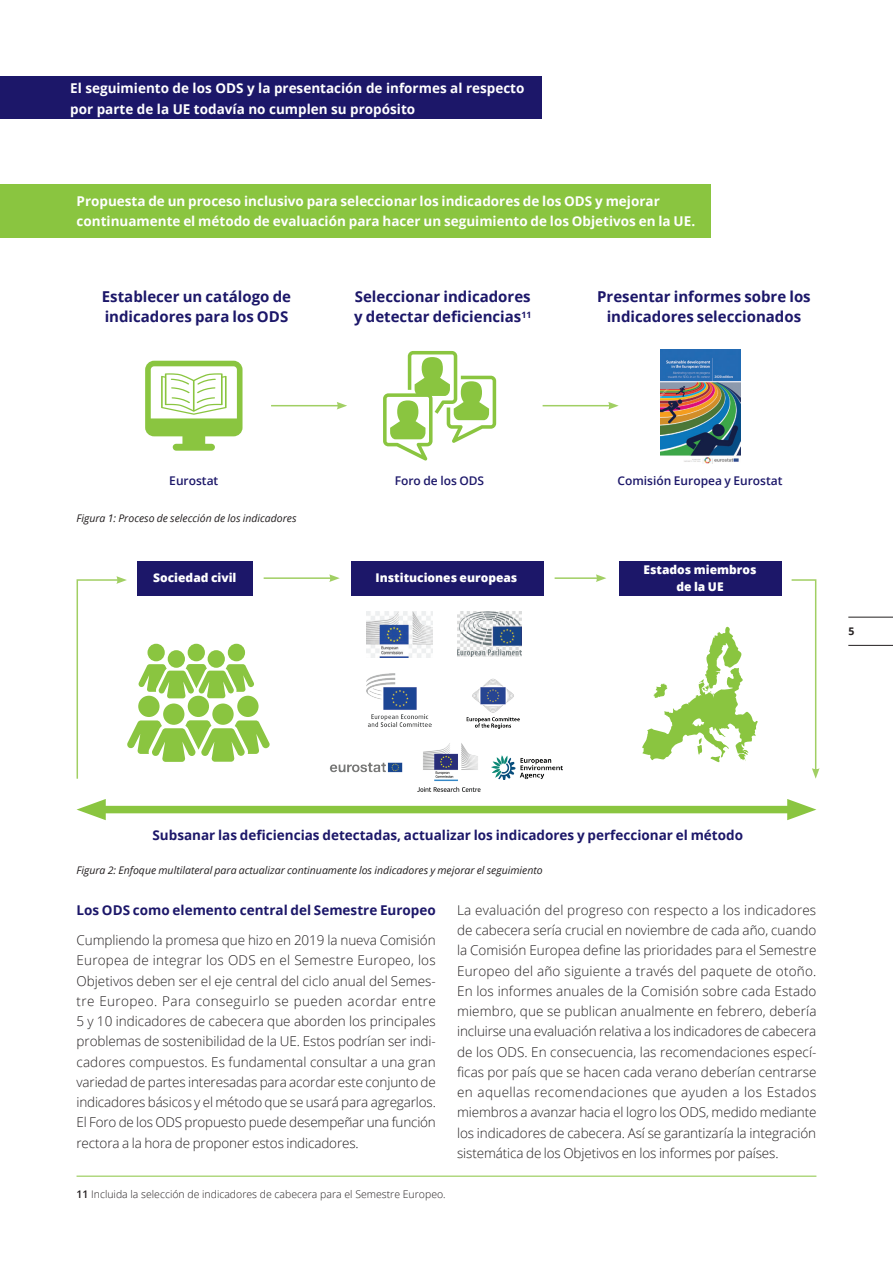
<style>
.page{position:relative;width:893px;height:1263px;background:#fff}
.page>*{position:absolute;margin:0;border:0;box-sizing:border-box;transform-origin:0 0}
.Style_de_paragraphe{font:700 15px/20.2px "Open Sans";color:#1c1769}
.Style_de_paragraphe-2{font:300 13.5px/20.2px "Open Sans";letter-spacing:-.01em;color:#231f20;text-align:justify}
.Style_de_paragraphe-3{font:700 13.5px/20.2px "Open Sans";color:#fff}
.Style_de_paragraphe-4{font:700 13.5px "Open Sans";color:#1c1769}
.Style_de_paragraphe-5{font:800 12px/16.5px "Open Sans";color:#fff;text-align:center}
.Style_de_paragraphe-6{font:600 12px "Open Sans";color:#1c1769}
.Style_de_paragraphe-7{font:italic 10.5px "Open Sans";color:#231f20}
.t1{font:300 10.5px "Open Sans";color:#231f20}
.t2{font:700 10.5px "Open Sans";color:#231f20}
.s1{font-weight:600}
</style>
<div class="page">
<hr style="left:848px;top:617px;width:45px;height:1px;background:#231f20">
<hr style="left:848px;top:645px;width:45px;height:1px;background:#231f20">
<div style="left:138px;top:561px;width:115px;height:34px;background:#1c1769"></div>
<div style="left:351px;top:561px;width:193px;height:34px;background:#1c1769"></div>
<div style="left:619px;top:561px;width:162px;height:34px;background:#1c1769"></div>
<div style="left:0;top:184px;width:711px;height:54px;background:#8ac540"></div>
<svg style="left:145px;top:361px;width:98px;height:90px"></svg>
<img style="left:660px;top:350px;width:80px;height:114px">
<div style="left:94px;top:806px;width:705px;height:7px;background:#8ac540"></div>
<svg style="left:77px;top:799px;width:29px;height:21px"></svg>
<svg style="left:787px;top:799px;width:29px;height:21px"></svg>
<svg style="left:791px;top:579px;width:28px;height:200px"></svg>
<hr style="left:264px;top:577px;width:68px;height:2px;background:#a1cf63">
<svg style="left:329px;top:574px;width:11px;height:8px"></svg>
<hr style="left:271px;top:405px;width:68px;height:1px;background:#a1cf63">
<svg style="left:337px;top:402px;width:10px;height:7px"></svg>
<hr style="left:543px;top:405px;width:67px;height:1px;background:#a1cf63">
<svg style="left:608px;top:402px;width:11px;height:7px"></svg>
<hr style="left:555px;top:577px;width:43px;height:2px;background:#a1cf63">
<svg style="left:596px;top:574px;width:10px;height:8px"></svg>
<svg style="left:383px;top:351px;width:113px;height:109px"></svg>
<img style="left:367px;top:612px;width:65px;height:45px">
<img style="left:457px;top:612px;width:64px;height:45px">
<img style="left:367px;top:673px;width:65px;height:54px">
<img style="left:466px;top:678px;width:54px;height:50px">
<img style="left:329px;top:762px;width:74px;height:11px">
<img style="left:417px;top:743px;width:63px;height:49px">
<img style="left:492px;top:755px;width:71px;height:25px">
<svg style="left:642px;top:626px;width:116px;height:137px"></svg>
<hr style="left:77px;top:1176px;width:739px;height:1px;background:#8ac540">
<svg style="left:76px;top:576px;width:194px;height:203px"></svg>
<div style="left:0;top:77px;width:541px;height:42px;background:#1c1769"></div>
<p class="Style_de_paragraphe-3" style="left:70px;top:77px;width:456px;line-height:21px">El seguimiento de los ODS y la presentación de informes al respecto por parte de la UE todavía no cumplen su propósito</p>
<p class="Style_de_paragraphe-3" style="left:77px;top:191px;width:620px">Propuesta de un proceso inclusivo para seleccionar los indicadores de los ODS y mejorar continuamente el método de evaluación para hacer un seguimiento de los Objetivos en la UE.</p>
<p class="Style_de_paragraphe" style="left:102px;top:286px;width:191px">Establecer un catálogo de indicadores para los ODS</p>
<p class="Style_de_paragraphe" style="left:354px;top:286px;width:179px">Seleccionar indicadores y detectar deficiencias<sup>11</sup></p>
<p class="Style_de_paragraphe" style="left:597px;top:286px;width:215px;text-align:center">Presentar informes sobre los indicadores seleccionados</p>
<p class="Style_de_paragraphe-6" style="left:169px;top:472px;width:51px">Eurostat</p>
<p class="Style_de_paragraphe-6" style="left:395px;top:472px;width:91px">Foro de los ODS</p>
<p class="Style_de_paragraphe-6" style="left:617px;top:472px;width:167px">Comisión Europea y Eurostat</p>
<p class="Style_de_paragraphe-7" style="left:77px;top:511px;width:222px">Figura 1: Proceso de selección de los indicadores</p>
<p class="Style_de_paragraphe-5" style="left:153px;top:569px;width:85px">Sociedad civil</p>
<p class="Style_de_paragraphe-5" style="left:376px;top:568px;width:143px">Instituciones europeas</p>
<p class="Style_de_paragraphe-5" style="left:644px;top:561px;width:114px">Estados miembros de la UE</p>
<p class="t2" style="left:848px;top:624px;width:7px">5</p>
<p class="Style_de_paragraphe-4" style="left:152px;top:826px;width:592px">Subsanar las deficiencias detectadas, actualizar los indicadores y perfeccionar el método</p>
<p class="Style_de_paragraphe-7" style="left:77px;top:863px;width:468px">Figura 2: Enfoque multilateral para actualizar continuamente los indicadores y mejorar el seguimiento</p>
<p class="Style_de_paragraphe-4" style="left:77px;top:900px;width:361px">Los ODS como elemento central del Semestre Europeo</p>
<p class="Style_de_paragraphe-2" style="left:77px;top:930px;width:361px">Cumpliendo la promesa que hizo en 2019 la nueva Comisión Europea de integrar los ODS en el Semestre Europeo, los Objetivos deben ser el eje central del ciclo anual del Semes&shy;tre Europeo. Para conseguirlo se pueden acordar entre 5 y 10 indicadores de cabecera que aborden los principales problemas de sostenibilidad de la UE. Estos podrían ser indi&shy;cadores compuestos. Es fundamental consultar a una gran variedad de partes interesadas para acordar este conjunto de indicadores básicos y el método que se usará para agregarlos.<br>El Foro de los ODS propuesto puede desempeñar una función rectora a la hora de proponer estos indicadores.</p>
<p class="t1" style="left:77px;top:1187px;width:371px"><span class="s1">11</span> Incluida la selección de indicadores de cabecera para el Semestre Europeo.</p>
<p class="Style_de_paragraphe-2" style="left:457px;top:899px;width:361px">La evaluación del progreso con respecto a los indicadores de cabecera sería crucial en noviembre de cada año, cuando la Comisión Europea define las prioridades para el Semestre Europeo del año siguiente a través del paquete de otoño.<br>En los informes anuales de la Comisión sobre cada Estado miembro, que se publican anualmente en febrero, debería incluirse una evaluación relativa a los indicadores de cabecera de los ODS. En consecuencia, las recomendaciones especí&shy;ficas por país que se hacen cada verano deberían centrarse en aquellas recomendaciones que ayuden a los Estados miembros a avanzar hacia el logro los ODS, medido mediante los indicadores de cabecera. Así se garantizaría la integración sistemática de los Objetivos en los informes por países.</p>
</div>
